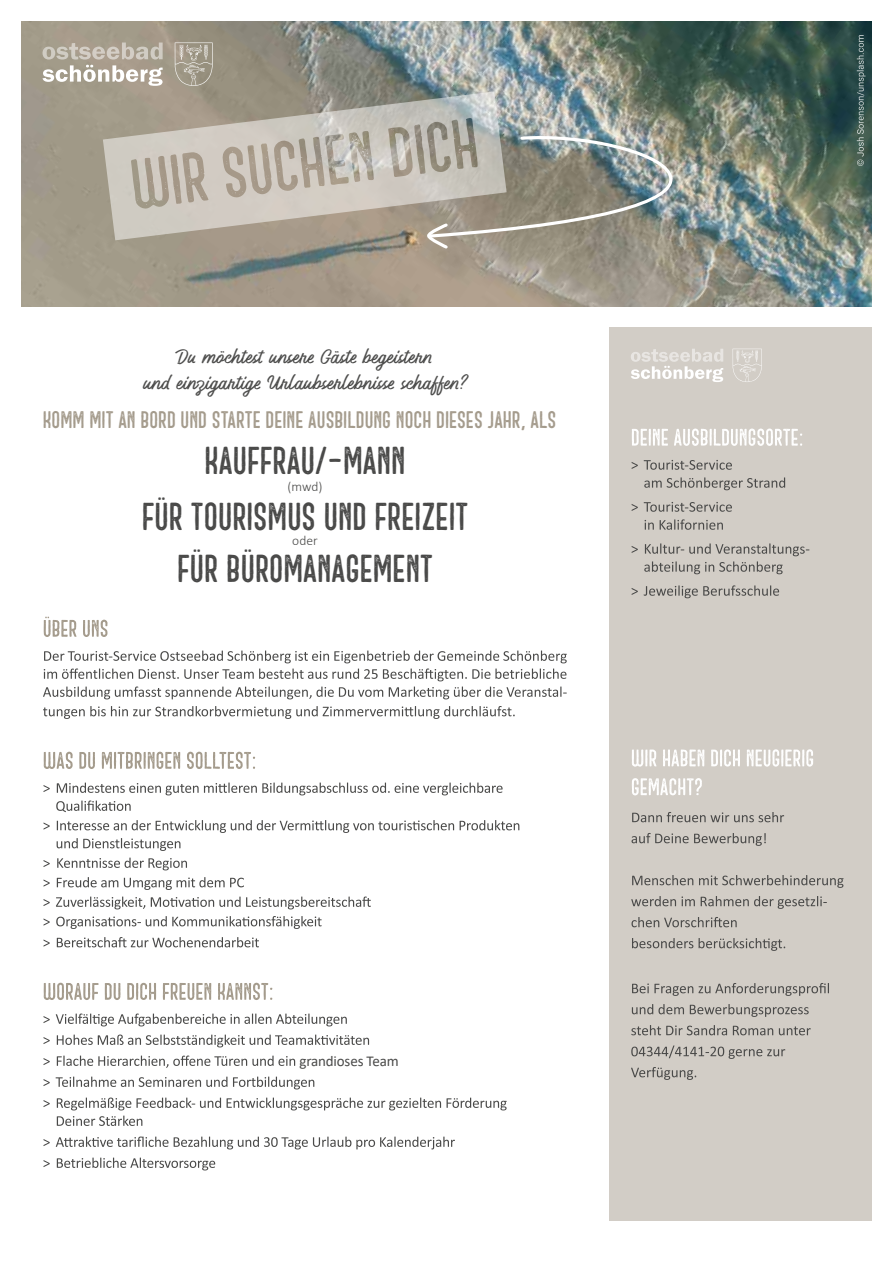
<style>
.page{position:relative;width:893px;height:1263px;background:#fff}
.page>*{position:absolute;margin:0;border:0;box-sizing:border-box;transform-origin:0 0}
.t1{font:39px "Windtalker Sans Rough";color:#4a4a49}
.t2{font:24px "Windtalker Sans Rough";color:#a49b8c}
.t3{font:21px/25.2px "Windtalker Rough";color:#4a4a49;text-align:center}
.t4{font:15px "Calibri";letter-spacing:-.01em;color:#4a4a49}
.t5{font:300 13.5px "Calibri";color:#4a4a49}
</style>
<div class="page">
<img style="left:21px;top:21px;width:851px;height:285px">
<svg style="left:857px;top:35px;width:8px;height:131px"></svg>
<svg style="left:175px;top:43px;width:38px;height:43px;background:#a9a293"></svg>
<svg style="left:43px;top:43px;width:120px;height:43px;background:#bdb6a9"></svg>
<div style="left:609px;top:327px;width:263px;height:893px;background:#d2cdc6"></div>
<svg style="left:733px;top:349px;width:29px;height:33px"></svg>
<svg style="left:631px;top:349px;width:92px;height:33px"></svg>
<img style="left:427px;top:130px;width:400px;height:120px">
<svg style="left:103px;top:91px;width:404px;height:149px;background:#b7b1a6"></svg>
<svg style="left:44px;top:1157px;width:171px;height:13px"></svg>
<svg style="left:44px;top:1136px;width:411px;height:13px"></svg>
<svg style="left:44px;top:1097px;width:463px;height:29px"></svg>
<svg style="left:44px;top:1076px;width:270px;height:13px"></svg>
<svg style="left:44px;top:1055px;width:251px;height:13px"></svg>
<svg style="left:44px;top:1034px;width:325px;height:13px"></svg>
<svg style="left:44px;top:1013px;width:303px;height:13px"></svg>
<svg style="left:44px;top:983px;width:228px;height:17px"></svg>
<svg style="left:44px;top:937px;width:215px;height:10px"></svg>
<svg style="left:44px;top:916px;width:278px;height:13px"></svg>
<svg style="left:44px;top:896px;width:327px;height:13px"></svg>
<svg style="left:44px;top:877px;width:200px;height:13px"></svg>
<svg style="left:44px;top:857px;width:143px;height:13px"></svg>
<svg style="left:44px;top:820px;width:475px;height:31px"></svg>
<svg style="left:44px;top:782px;width:459px;height:30px"></svg>
<svg style="left:44px;top:752px;width:211px;height:17px"></svg>
<svg style="left:43px;top:706px;width:472px;height:13px"></svg>
<svg style="left:43px;top:650px;width:524px;height:49px"></svg>
<svg style="left:44px;top:617px;width:63px;height:20px"></svg>
<svg style="left:632px;top:938px;width:153px;height:13px"></svg>
<svg style="left:631px;top:917px;width:106px;height:10px"></svg>
<svg style="left:631px;top:896px;width:196px;height:13px"></svg>
<svg style="left:632px;top:875px;width:211px;height:13px"></svg>
<svg style="left:631px;top:833px;width:135px;height:13px"></svg>
<svg style="left:632px;top:812px;width:152px;height:10px"></svg>
<svg style="left:632px;top:778px;width:70px;height:17px"></svg>
<svg style="left:632px;top:749px;width:181px;height:18px"></svg>
<svg style="left:632px;top:585px;width:147px;height:13px"></svg>
<svg style="left:632px;top:543px;width:177px;height:31px"></svg>
<svg style="left:645px;top:519px;width:78px;height:11px"></svg>
<svg style="left:632px;top:502px;width:100px;height:10px"></svg>
<svg style="left:644px;top:477px;width:141px;height:13px"></svg>
<svg style="left:632px;top:460px;width:100px;height:10px"></svg>
<svg style="left:632px;top:429px;width:170px;height:17px"></svg>
<svg style="left:631px;top:1067px;width:65px;height:13px"></svg>
<svg style="left:631px;top:1045px;width:154px;height:14px"></svg>
<svg style="left:631px;top:1025px;width:180px;height:10px"></svg>
<svg style="left:632px;top:1004px;width:177px;height:13px"></svg>
<svg style="left:632px;top:983px;width:197px;height:13px"></svg>
<p class="t3" style="left:144px;top:346px;width:324px">Du möchtest unsere Gäste begeistern<br>und einzigartige Urlaubserlebnisse schaffen?</p>
<p class="t2" style="left:43px;top:406px;width:515px">KOMM MIT AN BORD UND STARTE DEINE AUSBILDUNG NOCH DIESES JAHR, ALS</p>
<h1 class="t1" style="left:204px;top:439px;width:202px">KAUFFRAU/-MANN</h1>
<p class="t5" style="left:287px;top:478px;width:37px">(mwd)</p>
<h1 class="t1" style="left:142px;top:494px;width:328px">FÜR TOURISMUS UND FREIZEIT</h1>
<p class="t5" style="left:292px;top:532px;width:27px">oder</p>
<h1 class="t1" style="left:177px;top:546px;width:257px">FÜR BÜROMANAGEMENT</h1>
<p class="t4" style="left:299px;top:1050px;width:101px">grandioses Team</p>
</div>
